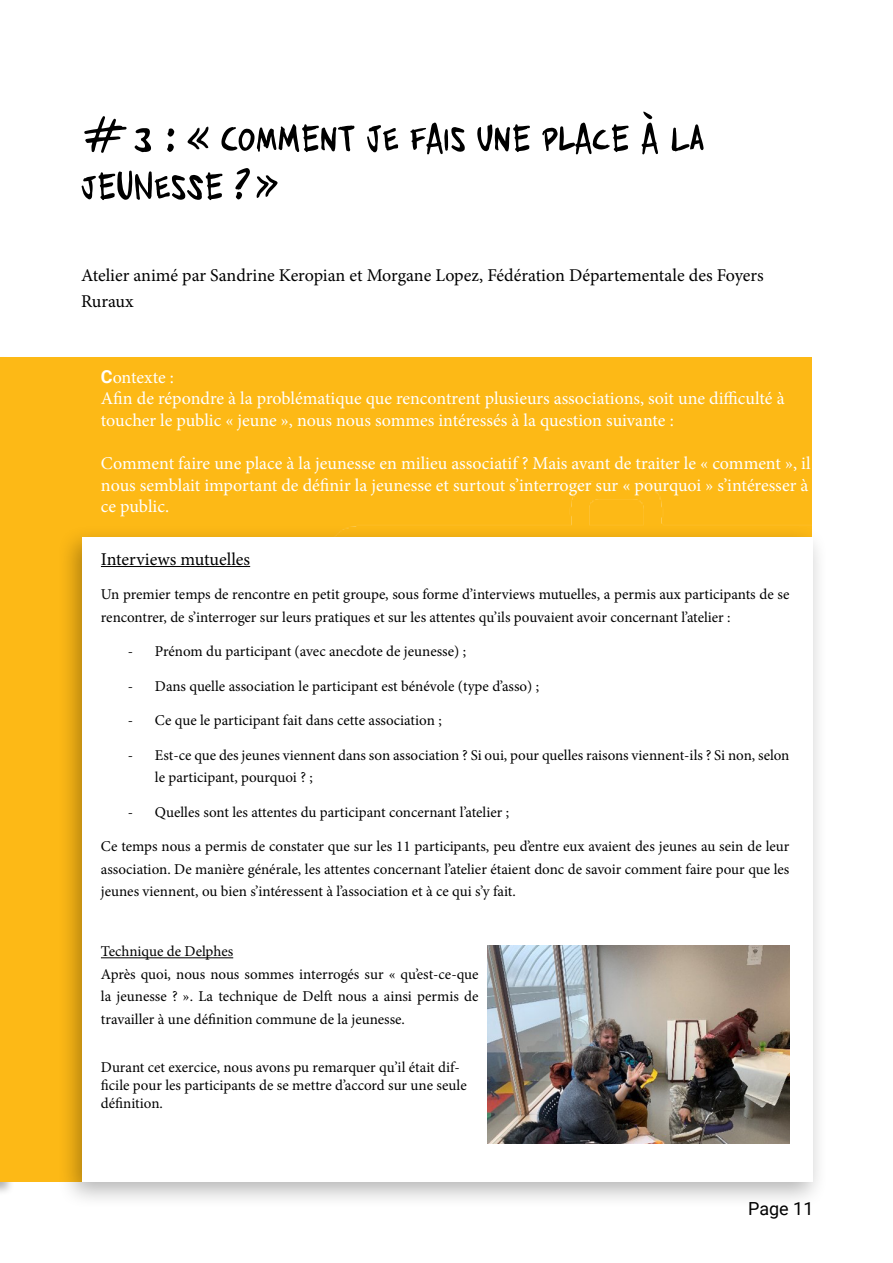
<style>
.page{position:relative;width:893px;height:1263px;background:#fff}
.page>*{position:absolute;margin:0;border:0;box-sizing:border-box;transform-origin:0 0}
.t1{font:55.5px "Zerocalcare Blockletter";color:#000}
.t2{font:18px/21.6px "Minion Pro";color:#fff}
.t3{font:18px/25.5px "Minion Pro";color:#000}
.t4{font:18px "Roboto";color:#000}
.t5{font:15px/22.5px "Minion Pro";color:#000}
.s1{font-family:"Roboto";font-weight:700}
</style>
<div class="page">
<div style="left:0;top:357px;width:812px;height:825px;background:#fdb916"></div>
<div style="left:57px;top:524px;width:771px;height:685px;background:#000;opacity:.3"></div>
<div style="left:82px;top:537px;width:731px;height:645px;background:#fff"></div>
<hr style="left:101px;top:566px;width:149px;height:1px;background:#000">
<hr style="left:101px;top:957px;width:132px;height:1px;background:#000">
<img style="left:487px;top:945px;width:302px;height:199px">
<h1 class="t1" style="left:81px;top:100px;width:178px"># 3 : « Comment</h1>
<h1 class="t1" style="left:366px;top:100px;width:321px">je fais une place à la</h1>
<h1 class="t1" style="left:81px;top:148px;width:19px">jeune</h1>
<h1 class="t1" style="left:171px;top:148px;width:110px">sse ? »</h1>
<p class="t3" style="left:81px;top:263px;width:684px">Atelier animé par Sandrine Keropian et Morgane Lopez, Fédération Départementale des Foyers<br>Ruraux</p>
<p class="t2" style="left:101px;top:366px;width:685px"><span class="s1">C</span>ontexte :<br>Afin de répondre à la problématique que rencontrent plusieurs associations, soit une difficulté à toucher le public « jeune », nous nous sommes intéressés à la question suivante :</p>
<p class="t2" style="left:101px;top:453px;width:711px">Comment faire une place à la jeunesse en milieu associatif ? Mais avant de traiter le « comment », il nous semblait important de définir la jeunesse et surtout s’interroger sur « pourquoi » s’intéresser à ce public.</p>
<p class="t3" style="left:101px;top:546px;width:151px">Interviews mutuelles</p>
<p class="t5" style="left:101px;top:583px;width:690px">Un premier temps de rencontre en petit groupe, sous forme d’interviews mutuelles, a permis aux participants de se rencontrer, de s’interroger sur leurs pratiques et sur les attentes qu’ils pouvaient avoir concernant l’atelier :</p>
<p class="t5" style="left:128px;top:640px;width:340px">- Prénom du participant (avec anecdote de jeunesse) ;</p>
<p class="t5" style="left:128px;top:675px;width:413px">- Dans quelle association le participant est bénévole (type d’asso) ;</p>
<p class="t5" style="left:128px;top:709px;width:315px">- Ce que le participant fait dans cette association ;</p>
<p class="t5" style="left:155px;top:744px;width:636px;text-indent:-27px">- Est-ce que des jeunes viennent dans son association ? Si oui, pour quelles raisons viennent-ils ? Si non, selon le participant, pourquoi ? ;</p>
<p class="t5" style="left:128px;top:801px;width:383px">- Quelles sont les attentes du participant concernant l’atelier ;</p>
<p class="t5" style="left:101px;top:835px;width:690px;text-align:justify">Ce temps nous a permis de constater que sur les 11 participants, peu d’entre eux avaient des jeunes au sein de leur association. De manière générale, les attentes concernant l’atelier étaient donc de savoir comment faire pour que les jeunes viennent, ou bien s’intéressent à l’association et à ce qui s’y fait.</p>
<p class="t5" style="left:101px;top:940px;width:379px">Technique de Delphes<br>Après quoi, nous nous sommes interrogés sur « qu’est-ce-que la jeunesse ? ». La technique de Delft nous a ainsi permis de travailler à une définition commune de la jeunesse.</p>
<p class="t5" style="left:101px;top:1058px;width:367px;line-height:18px">Durant cet exercice, nous avons pu remarquer qu’il était dif&shy;ficile pour les participants de se mettre d’accord sur une seule définition.</p>
<p class="t4" style="left:748px;top:1196px;width:67px">Page 11</p>
</div>
